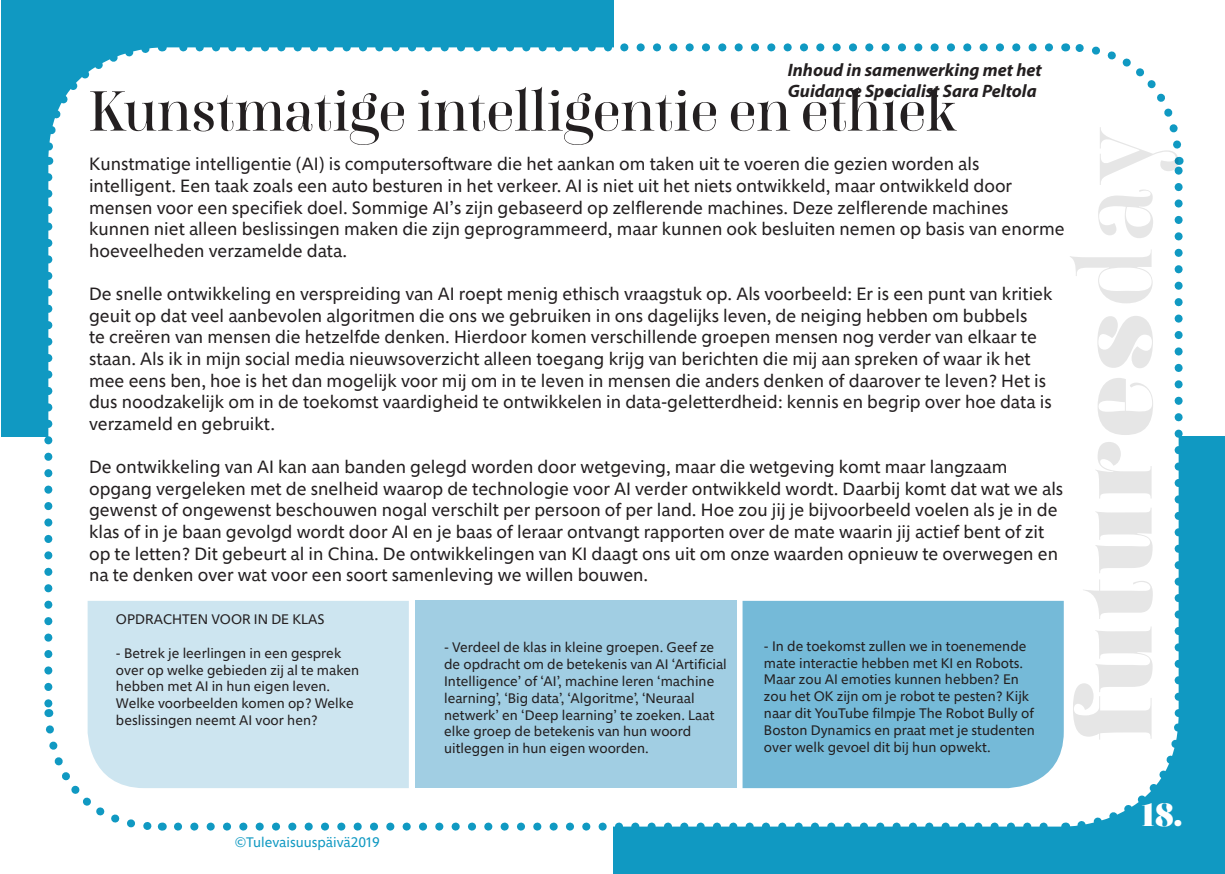
<style>
.page{position:relative;width:1225px;height:874px;background:#fff}
.page>*{position:absolute;margin:0;border:0;box-sizing:border-box;transform-origin:0 0}
.t1{font:56px "Carina Pro";color:#231f20}
.t2{font:900 32px "Carina Pro";color:#fff}
.t3{font:18px/21.6px "Morandi";color:#231f20}
.t4{font:italic 700 18px/21.6px "Myriad Pro";color:#231f20}
.Paragraph_Style_1{font:14px/16.8px "Morandi";color:#231f20}
.t5{font:14px "Morandi";color:#1099c2}
</style>
<div class="page">
<div style="left:613px;top:437px;width:612px;height:436px;background:#1099c2"></div>
<div style="left:1px;top:0;width:612px;height:437px;background:#1099c2"></div>
<div style="left:48px;top:47px;width:1130px;height:779px;background:#fff;border-radius:113px"></div>
<svg style="left:178px;top:822px;width:879px;height:8px"></svg>
<svg style="left:170px;top:43px;width:879px;height:8px"></svg>
<svg style="left:48px;top:47px;width:107px;height:118px"></svg>
<svg style="left:44px;top:177px;width:119px;height:654px"></svg>
<svg style="left:1065px;top:43px;width:121px;height:784px"></svg>
<div style="left:88px;top:600px;width:321px;height:187px;background:#cde5f0"></div>
<div style="left:742px;top:600px;width:321px;height:187px;background:#75bad8"></div>
<div style="left:415px;top:600px;width:321px;height:187px;background:#a1cee3"></div>
<p class="t4" style="left:788px;top:58px;width:255px">Inhoud in samenwerking met het<br>Guidance Specialist Sara Peltola</p>
<p class="t1" style="left:89px;top:69px;width:869px">Kunstmatige intelligentie en ethiek</p>
<p class="t3" style="left:89px;top:152px;width:977px">Kunstmatige intelligentie (AI) is computersoftware die het aankan om taken uit te voeren die gezien worden als intelligent. Een taak zoals een auto besturen in het verkeer. AI is niet uit het niets ontwikkeld, maar ontwikkeld door mensen voor een specifiek doel. Sommige AI’s zijn gebaseerd op zelflerende machines. Deze zelflerende machines kunnen niet alleen beslissingen maken die zijn geprogrammeerd, maar kunnen ook besluiten nemen op basis van enorme hoeveelheden verzamelde data.</p>
<p class="t3" style="left:89px;top:281px;width:965px">De snelle ontwikkeling en verspreiding van AI roept menig ethisch vraagstuk op. Als voorbeeld: Er is een punt van kritiek geuit op dat veel aanbevolen algoritmen die ons we gebruiken in ons dagelijks leven, de neiging hebben om bubbels<br>te creëren van mensen die hetzelfde denken. Hierdoor komen verschillende groepen mensen nog verder van elkaar te staan. Als ik in mijn social media nieuwsoverzicht alleen toegang krijg van berichten die mij aan spreken of waar ik het mee eens ben, hoe is het dan mogelijk voor mij om in te leven in mensen die anders denken of daarover te leven? Het is dus noodzakelijk om in de toekomst vaardigheid te ontwikkelen in data-geletterdheid: kennis en begrip over hoe data is verzameld en gebruikt.</p>
<p class="t3" style="left:89px;top:454px;width:975px">De ontwikkeling van AI kan aan banden gelegd worden door wetgeving, maar die wetgeving komt maar langzaam opgang vergeleken met de snelheid waarop de technologie voor AI verder ontwikkeld wordt. Daarbij komt dat wat we als gewenst of ongewenst beschouwen nogal verschilt per persoon of per land. Hoe zou jij je bijvoorbeeld voelen als je in de klas of in je baan gevolgd wordt door AI en je baas of leraar ontvangt rapporten over de mate waarin jij actief bent of zit op te letten? Dit gebeurt al in China. De ontwikkelingen van KI daagt ons uit om onze waarden opnieuw te overwegen en na te denken over wat voor een soort samenleving we willen bouwen.</p>
<p class="Paragraph_Style_1" style="left:116px;top:609px;width:210px">OPDRACHTEN VOOR IN DE KLAS</p>
<p class="Paragraph_Style_1" style="left:116px;top:643px;width:245px">- Betrek je leerlingen in een gesprek over op welke gebieden zij al te maken hebben met AI in hun eigen leven.<br>Welke voorbeelden komen op? Welke beslissingen neemt AI voor hen?</p>
<p class="Paragraph_Style_1" style="left:444px;top:637px;width:284px">- Verdeel de klas in kleine groepen. Geef ze de opdracht om de betekenis van AI ‘Artificial Intelligence’ of ‘AI’, machine leren ‘machine learning’, ‘Big data’, ‘Algoritme’, ‘Neuraal netwerk’ en ‘Deep learning’ te zoeken. Laat elke groep de betekenis van hun woord uitleggen in hun eigen woorden.</p>
<p class="Paragraph_Style_1" style="left:764px;top:636px;width:272px">- In de toekomst zullen we in toenemende mate interactie hebben met KI en Robots.<br>Maar zou AI emoties kunnen hebben? En zou het OK zijn om je robot te pesten? Kijk naar dit YouTube filmpje The Robot Bully of Boston Dynamics en praat met je studenten over welk gevoel dit bij hun opwekt.</p>
<p class="t5" style="left:235px;top:831px;width:147px">©Tulevaisuuspäivä2019</p>
<p class="t2" style="left:1141px;top:790px;width:43px">18.</p>
</div>
